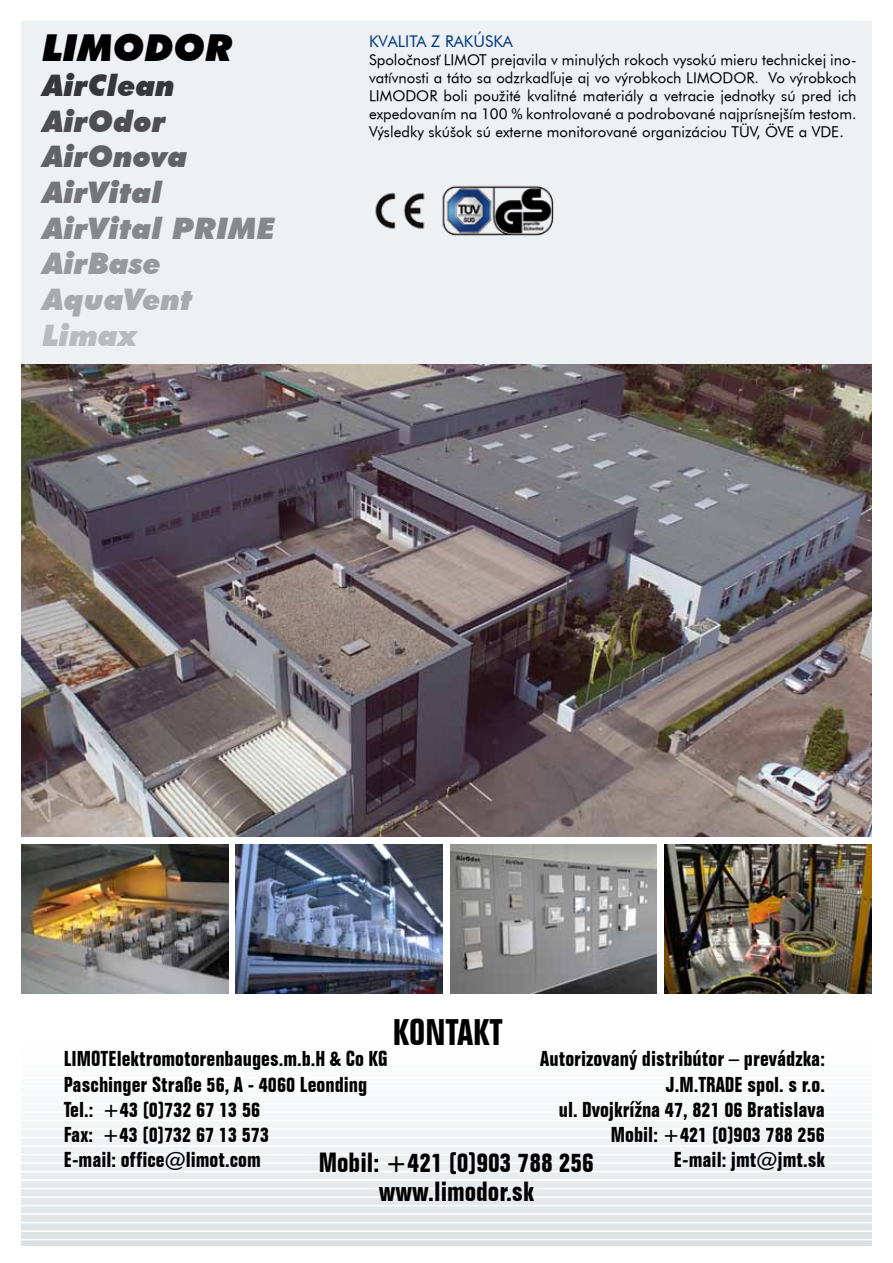
<style>
.page{position:relative;width:893px;height:1263px;background:#fff}
.page>*{position:absolute;margin:0;border:0;box-sizing:border-box;transform-origin:0 0}
.t1{font:italic 900 37.2px "Futura BT";color:#000}
.t2{font:700 condensed 36px "Folio BT";color:#000}
.t3{font:italic 900 29.7px "Futura BT";color:#87888a}
.t4{font:italic 900 29.7px "Futura BT";color:#373739}
.t5{font:italic 900 29.7px "Futura BT";color:#616264}
.t6{font:italic 900 29.7px "Futura BT";color:#757577}
.t7{font:italic 900 29.7px "Futura BT";color:#a9aaac}
.t8{font:italic 900 29.7px "Futura BT";color:#4e4e50}
.t9{font:italic 900 29.7px "Futura BT";color:#98999b}
.t10{font:italic 900 29.7px "Futura BT";color:#b9bbbc}
.t11{font:700 condensed 27px "Folio BT";color:#000}
.t12{font:700 condensed 21px/25.2px "Folio BT";color:#000}
.t13{font:16.2px "Futura BT";color:#003882}
.t14{font:15px/18px "Futura Bk AT";color:#000;text-align:justify}
</style>
<div class="page">
<div style="left:21px;top:21px;width:851px;height:815px;background:#edf1f4"></div>
<svg style="left:21px;top:1113px;width:851px;height:133px"></svg>
<hr style="left:21px;top:1120px;width:851px;height:1px;background:#fff">
<hr style="left:21px;top:1128px;width:851px;height:2px;background:#fff">
<hr style="left:21px;top:1137px;width:851px;height:1px;background:#fff">
<hr style="left:21px;top:1145px;width:851px;height:2px;background:#fff">
<hr style="left:21px;top:1154px;width:851px;height:1px;background:#fff">
<hr style="left:21px;top:1162px;width:851px;height:2px;background:#fff">
<hr style="left:21px;top:1171px;width:851px;height:1px;background:#fff">
<hr style="left:21px;top:1179px;width:851px;height:2px;background:#fff">
<hr style="left:21px;top:1188px;width:851px;height:1px;background:#fff">
<hr style="left:21px;top:1196px;width:851px;height:2px;background:#fff">
<hr style="left:21px;top:1205px;width:851px;height:1px;background:#fff">
<hr style="left:21px;top:1213px;width:851px;height:2px;background:#fff">
<hr style="left:21px;top:1222px;width:851px;height:1px;background:#fff">
<hr style="left:21px;top:1230px;width:851px;height:2px;background:#fff">
<hr style="left:21px;top:1239px;width:851px;height:1px;background:#fff">
<img style="left:375px;top:185px;width:179px;height:51px">
<img style="left:21px;top:845px;width:207px;height:149px">
<img style="left:665px;top:845px;width:207px;height:149px">
<img style="left:450px;top:845px;width:207px;height:149px">
<img style="left:235px;top:845px;width:207px;height:149px">
<img style="left:21px;top:365px;width:851px;height:472px">
<h1 class="t1" style="left:43px;top:25px;width:192px">LIMODOR</h1>
<h3 class="t4" style="left:43px;top:68px;width:134px">AirClean</h3>
<h3 class="t8" style="left:43px;top:103px;width:125px">AirOdor</h3>
<h3 class="t5" style="left:43px;top:139px;width:147px">AirOnova</h3>
<h3 class="t6" style="left:43px;top:174px;width:121px">AirVital</h3>
<h3 class="t3" style="left:43px;top:210px;width:234px">AirVital PRIME</h3>
<h3 class="t9" style="left:43px;top:246px;width:120px">AirBase</h3>
<h3 class="t7" style="left:43px;top:281px;width:152px">AquaVent</h3>
<h3 class="t10" style="left:43px;top:317px;width:97px">Limax</h3>
<p class="t13" style="left:369px;top:31px;width:145px">KVALITA Z RAKÚSKA</p>
<p class="t14" style="left:369px;top:51px;width:489px">Spoločnosť LIMOT prejavila v minulých rokoch vysokú mieru technickej ino&shy;vatívnosti a táto sa odzrkadľuje aj vo výrobkoch LIMODOR. Vo výrobkoch LIMODOR boli použité kvalitné materiály a vetracie jednotky sú pred ich expedovaním na 100 % kontrolované a podrobované najprísnejším testom.<br>Výsledky skúšok sú externe monitorované organizáciou TÜV, ÖVE a VDE.</p>
<h2 class="t2" style="left:393px;top:1010px;width:112px">KONTAKT</h2>
<h3 class="t12" style="left:64px;top:1046px;width:325px">LIMOTElektromotorenbauges.m.b.H &amp; Co KG<br>Paschinger Straße 56, A - 4060 Leonding<br>Tel.: +43 (0)732 67 13 56<br>Fax: +43 (0)732 67 13 573<br>E-mail: office@limot.com</h3>
<h3 class="t12" style="left:540px;top:1046px;width:286px;text-align:right">Autorizovaný distribútor – prevádzka:<br>J.M.TRADE spol. s r.o.<br>ul. Dvojkrížna 47, 821 06 Bratislava<br>Mobil: +421 (0)903 788 256</h3>
<h3 class="t11" style="left:319px;top:1146px;width:277px">Mobil: +421 (0)903 788 256</h3>
<h3 class="t12" style="left:674px;top:1147px;width:152px">E-mail: jmt@jmt.sk</h3>
<h3 class="t11" style="left:379px;top:1175px;width:157px">www.limodor.sk</h3>
</div>
